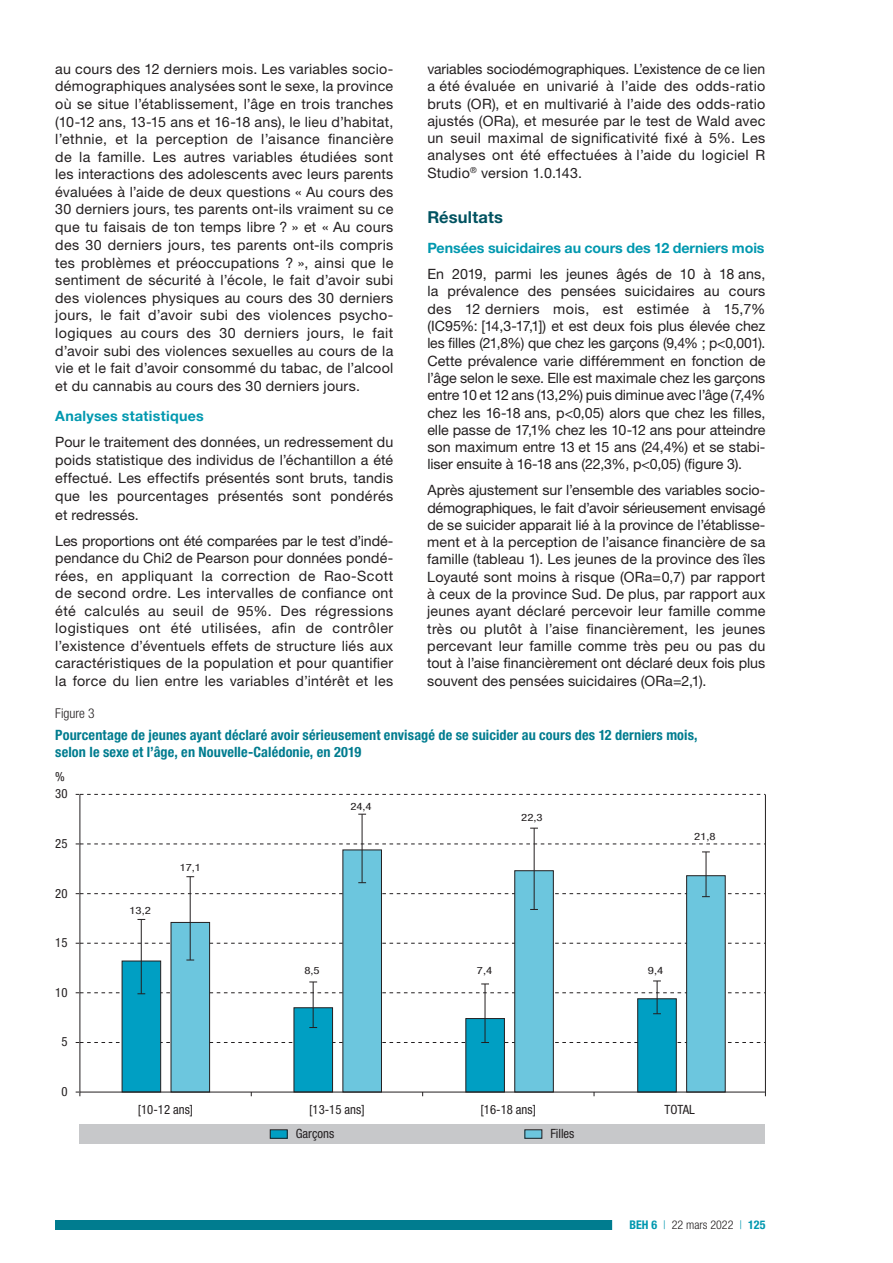
<style>
.page{position:relative;width:893px;height:1263px;background:#fff}
.page>*{position:absolute;margin:0;border:0;box-sizing:border-box;transform-origin:0 0}
.t1{font:700 16.5px "Helvetica Neue LT Std";letter-spacing:.01em;color:#005260}
.t2{font:14.25px/17.2px "Helvetica Neue LT Std";letter-spacing:.015em;color:#231f20;text-align:justify}
.t3{font:700 condensed 14.25px/17.1px "Helvetica Neue LT Std";letter-spacing:.01em;color:#007c8f}
.t4{font:700 14.25px "Helvetica Neue LT Std";color:#0098af}
.t5{font:700 14.25px "Helvetica Neue LT Std";letter-spacing:.02em;color:#0098af}
.t6{font:300 condensed 13.5px "Helvetica Neue LT Std";color:#231f20}
.t7{font:condensed 12.75px "Helvetica Neue LT Std";color:#231f20}
.t8{font:300 condensed 12px "Helvetica Neue LT Std";color:#231f20}
.t9{font:condensed 10.05px "Helvetica Neue LT Std";color:#231f20;scale:1.27 1}
.s1{font-weight:700;color:#0098af}
.s2{color:#0098af}
</style>
<div class="page">
<div style="left:55px;top:1220px;width:596px;height:10px;background:#007c8f"></div>
<div style="left:612px;top:1219px;width:171px;height:12px;background:#fff"></div>
<svg style="left:76px;top:943px;width:689px;height:1px"></svg>
<svg style="left:76px;top:844px;width:689px;height:1px"></svg>
<svg style="left:76px;top:794px;width:689px;height:1px"></svg>
<svg style="left:122px;top:960px;width:48px;height:132px"></svg>
<svg style="left:170px;top:849px;width:556px;height:243px"></svg>
<hr style="left:141px;top:961px;width:1px;height:33px;background:#231f20">
<hr style="left:141px;top:919px;width:1px;height:42px;background:#231f20">
<svg style="left:76px;top:980px;width:689px;height:63px"></svg>
<hr style="left:190px;top:922px;width:1px;height:38px;background:#231f20">
<hr style="left:190px;top:877px;width:1px;height:45px;background:#231f20">
<hr style="left:362px;top:850px;width:1px;height:33px;background:#231f20">
<hr style="left:362px;top:814px;width:1px;height:36px;background:#231f20">
<hr style="left:534px;top:871px;width:1px;height:38px;background:#231f20">
<hr style="left:534px;top:828px;width:1px;height:43px;background:#231f20">
<svg style="left:76px;top:851px;width:689px;height:46px"></svg>
<hr style="left:80px;top:1092px;width:685px;height:1px;background:#231f20">
<hr style="left:80px;top:794px;width:1px;height:298px;background:#231f20">
<hr style="left:765px;top:794px;width:1px;height:298px;background:#231f20">
<div style="left:80px;top:1125px;width:685px;height:19px;background:#c7c8ca"></div>
<div style="left:270px;top:1130px;width:17px;height:8px;background:#009fc3"></div>
<div style="left:270px;top:1129px;width:17px;height:9px;border:1px solid #231f20"></div>
<div style="left:525px;top:1130px;width:17px;height:8px;background:#6cc6de"></div>
<div style="left:525px;top:1129px;width:17px;height:9px;border:1px solid #231f20"></div>
<p class="t2" style="left:55px;top:60px;width:340px">au cours des 12 derniers mois. Les variables socio&shy;démographiques analysées sont le sexe, la province où se situe l’établissement, l’âge en trois tranches (10-12 ans, 13-15 ans et 16-18 ans), le lieu d’habitat, l’ethnie, et la perception de l’aisance financière de la famille. Les autres variables étudiées sont les interactions des adolescents avec leurs parents évaluées à l’aide de deux questions « Au cours des 30 derniers jours, tes parents ont-ils vraiment su ce que tu faisais de ton temps libre ? » et « Au cours des 30 derniers jours, tes parents ont-ils compris tes problèmes et préoccupations ? », ainsi que le sentiment de sécurité à l’école, le fait d’avoir subi des violences physiques au cours des 30 derniers jours, le fait d’avoir subi des violences psycho&shy;logiques au cours des 30 derniers jours, le fait d’avoir subi des violences sexuelles au cours de la vie et le fait d’avoir consommé du tabac, de l’alcool et du cannabis au cours des 30 derniers jours.</p>
<p class="t5" style="left:55px;top:407px;width:150px">Analyses statistiques</p>
<p class="t2" style="left:55px;top:432px;width:340px;line-height:18.1px">Pour le traitement des données, un redressement du poids statistique des individus de l’échantillon a été effectué. Les effectifs présentés sont bruts, tandis que les pourcentages présentés sont pondérés et redressés.</p>
<p class="t2" style="left:55px;top:531px;width:340px">Les proportions ont été comparées par le test d’indé&shy;pendance du Chi2 de Pearson pour données pondé&shy;rées, en appliquant la correction de Rao-Scott de second ordre. Les intervalles de confiance ont été calculés au seuil de 95%. Des régressions logistiques ont été utilisées, afin de contrôler l’existence d’éventuels effets de structure liés aux caractéristiques de la population et pour quantifier la force du lien entre les variables d’intérêt et les</p>
<p class="t2" style="left:427px;top:60px;width:340px">variables sociodémographiques. L’existence de ce lien a été évaluée en univarié à l’aide des odds-ratio bruts (OR), et en multivarié à l’aide des odds-ratio ajustés (ORa), et mesurée par le test de Wald avec un seuil maximal de significativité fixé à 5%. Les analyses ont été effectuées à l’aide du logiciel R Studio<sup>®</sup> version 1.0.143.</p>
<p class="t1" style="left:427px;top:207px;width:77px">Résultats</p>
<p class="t4" style="left:427px;top:239px;width:339px">Pensées suicidaires au cours des 12 derniers mois</p>
<p class="t2" style="left:427px;top:265px;width:340px">En 2019, parmi les jeunes âgés de 10 à 18 ans, la prévalence des pensées suicidaires au cours des 12 derniers mois, est estimée à 15,7% (IC95%: -[14,3-17,1]) et est deux fois plus élevée chez les filles (21,8%) que chez les garçons (9,4% ; p&lt;0,001).<br>Cette prévalence varie différemment en fonction de l’âge selon le sexe. Elle est maximale chez les garçons entre 10 et 12 ans (13,2%) puis diminue avec l’âge (7,4% chez les 16-18 ans, p&lt;0,05) alors que chez les filles, elle passe de 17,1% chez les 10-12 ans pour atteindre son maximum entre 13 et 15 ans (24,4%) et se stabi&shy;liser ensuite à 16-18 ans (22,3%, p&lt;0,05) (figure 3).</p>
<p class="t2" style="left:427px;top:481px;width:340px">Après ajustement sur l’ensemble des variables socio&shy;démographiques, le fait d’avoir sérieusement envisagé de se suicider apparait lié à la province de l’établisse&shy;ment et à la perception de l’aisance financière de sa famille (tableau 1). Les jeunes de la province des îles Loyauté sont moins à risque (ORa=0,7) par rapport à ceux de la province Sud. De plus, par rapport aux jeunes ayant déclaré percevoir leur famille comme très ou plutôt à l’aise financièrement, les jeunes percevant leur famille comme très peu ou pas du tout à l’aise financièrement ont déclaré deux fois plus souvent des pensées suicidaires (ORa=2,1).</p>
<p class="t6" style="left:55px;top:706px;width:41px">Figure 3</p>
<p class="t3" style="left:55px;top:726px;width:644px">Pourcentage de jeunes ayant déclaré avoir sérieusement envisagé de se suicider au cours des 12 derniers mois, selon le sexe et l’âge, en Nouvelle-Calédonie, en 2019</p>
<p class="t7" style="left:55px;top:769px;width:11px">%</p>
<p class="t7" style="left:55px;top:786px;width:14px">30</p>
<p class="t7" style="left:55px;top:836px;width:14px">25</p>
<p class="t7" style="left:55px;top:886px;width:14px">20</p>
<p class="t7" style="left:55px;top:935px;width:14px">15</p>
<p class="t7" style="left:55px;top:985px;width:14px">10</p>
<p class="t7" style="left:61px;top:1034px;width:8px">5</p>
<p class="t7" style="left:61px;top:1084px;width:8px">0</p>
<p class="t9" style="left:129px;top:905px;width:18px">13,2</p>
<p class="t9" style="left:180px;top:861px;width:18px">17,1</p>
<p class="t9" style="left:350px;top:800px;width:18px">24,4</p>
<p class="t9" style="left:521px;top:811px;width:18px">22,3</p>
<p class="t9" style="left:694px;top:831px;width:18px">21,8</p>
<p class="t9" style="left:304px;top:965px;width:14px">8,5</p>
<p class="t9" style="left:477px;top:965px;width:14px">7,4</p>
<p class="t9" style="left:648px;top:965px;width:14px">9,4</p>
<p class="t7" style="left:138px;top:1102px;width:57px">[10-12 ans]</p>
<p class="t7" style="left:309px;top:1102px;width:57px">[13-15 ans]</p>
<p class="t7" style="left:481px;top:1102px;width:57px">[16-18 ans]</p>
<p class="t7" style="left:665px;top:1102px;width:32px">TOTAL</p>
<p class="t7" style="left:296px;top:1126px;width:40px">Garçons</p>
<p class="t7" style="left:550px;top:1126px;width:26px">Filles</p>
<p class="t8" style="left:629px;top:1218px;width:138px"><span class="s1">BEH 6</span> <span class="s2">|</span> 22 mars 2022 <span class="s2">|</span> <span class="s1">125</span></p>
</div>
